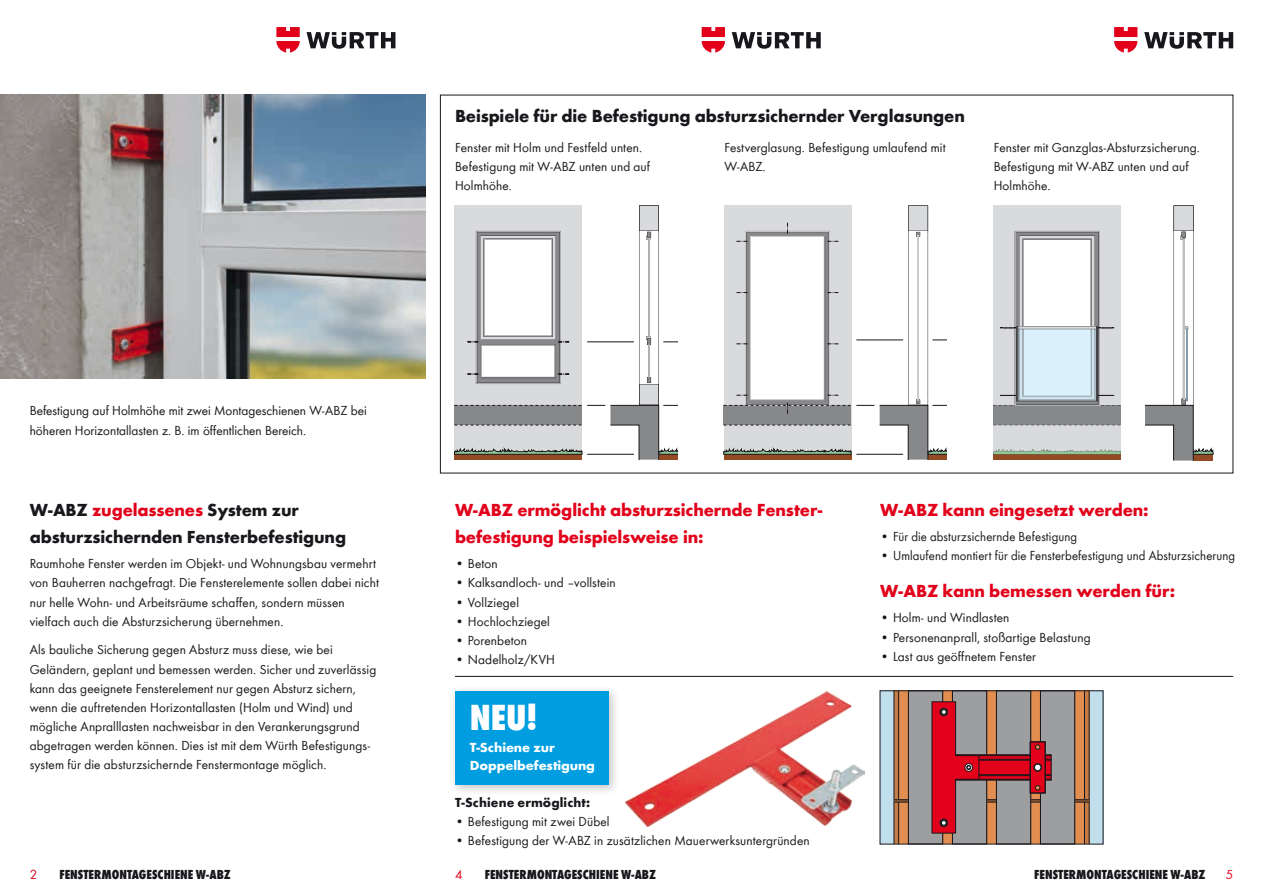
<style>
.page{position:relative;width:1263px;height:893px;background:#fff}
.page>*{position:absolute;margin:0;border:0;box-sizing:border-box;transform-origin:0 0}
.t1{font:37.5px "Wuerth Extra Bold Cond Caps";color:#fff}
.t2{font:700 18px/27px "Wuerth";letter-spacing:-.01em;color:#e2001a}
.t3{font:700 18px/27px "Wuerth";letter-spacing:-.01em;color:#1a171c}
.t4{font:13.5px/19.2px "Wuerth";letter-spacing:.01em;color:#1a171c}
.t5{font:800 condensed 13.5px "Wuerth";color:#1a171c}
.t6{font:700 13.5px/18px "Wuerth";letter-spacing:-.01em;color:#fff;scale:1.05 1}
.t7{font:700 13.5px "Wuerth";letter-spacing:.01em;color:#1a171c}
.t8{font:13.5px "Wuerth";color:#e2001a}
.s1{color:#e2001a}
</style>
<div class="page">
<svg style="left:306px;top:32px;width:89px;height:17px"></svg>
<svg style="left:276px;top:27px;width:24px;height:26px"></svg>
<svg style="left:732px;top:32px;width:89px;height:17px"></svg>
<svg style="left:702px;top:27px;width:23px;height:26px"></svg>
<svg style="left:1144px;top:32px;width:89px;height:17px"></svg>
<svg style="left:1114px;top:27px;width:23px;height:26px"></svg>
<img style="left:0;top:95px;width:425px;height:284px">
<svg style="left:454px;top:205px;width:223px;height:255px"></svg>
<svg style="left:723px;top:205px;width:224px;height:255px"></svg>
<div style="left:993px;top:205px;width:127px;height:255px;background:#d9dadb"></div>
<div style="left:993px;top:405px;width:127px;height:20px;background:#87888a"></div>
<div style="left:993px;top:454px;width:127px;height:6px;background:#944b24"></div>
<svg style="left:993px;top:449px;width:127px;height:5px"></svg>
<svg style="left:993px;top:425px;width:127px;height:1px"></svg>
<svg style="left:993px;top:231px;width:127px;height:175px"></svg>
<svg style="left:1145px;top:205px;width:68px;height:256px"></svg>
<div style="left:449px;top:685px;width:171px;height:112px;background:#1a171c;opacity:.25"></div>
<div style="left:455px;top:691px;width:153px;height:93px;background:#009ee0"></div>
<div style="left:880px;top:691px;width:223px;height:153px;background:#c1deec"></div>
<div style="left:894px;top:691px;width:195px;height:153px;background:linear-gradient(to bottom,#e18e50,#e18e50)"></div>
<div style="left:894px;top:691px;width:5px;height:153px;background:#c57d47"></div>
<hr style="left:898px;top:691px;width:1px;height:153px;background:#1a171c">
<hr style="left:894px;top:691px;width:1px;height:153px;background:#1a171c">
<div style="left:1084px;top:691px;width:5px;height:153px;background:#c57d47"></div>
<hr style="left:1089px;top:691px;width:1px;height:153px;background:#1a171c">
<hr style="left:1084px;top:691px;width:1px;height:153px;background:#1a171c">
<hr style="left:894px;top:800px;width:195px;height:2px;background:#9f653a">
<hr style="left:894px;top:802px;width:195px;height:1px;background:#1a171c">
<hr style="left:894px;top:799px;width:195px;height:1px;background:#1a171c">
<div style="left:1040px;top:691px;width:35px;height:153px;background:#9d9ea0"></div>
<div style="left:1040px;top:691px;width:35px;height:153px;border:1px solid #1a171c"></div>
<div style="left:996px;top:691px;width:35px;height:153px;background:#9d9ea0"></div>
<div style="left:952px;top:691px;width:35px;height:153px;background:#9d9ea0"></div>
<div style="left:908px;top:691px;width:35px;height:153px;background:#9d9ea0"></div>
<div style="left:908px;top:691px;width:35px;height:153px;border:1px solid #1a171c"></div>
<svg style="left:931px;top:701px;width:121px;height:133px"></svg>
<div style="left:880px;top:690px;width:223px;height:154px;border:1px solid #1a171c"></div>
<hr style="left:455px;top:676px;width:778px;height:1px;background:#1a171c">
<img style="left:625px;top:691px;width:239px;height:135px">
<h2 class="t3" style="left:455px;top:101px;width:511px">Beispiele für die Befestigung absturzsichernder Verglasungen</h2>
<p class="t4" style="left:455px;top:137px;width:197px">Fenster mit Holm und Festfeld unten.<br>Befestigung mit W-ABZ unten und auf<br>Holmhöhe.</p>
<p class="t4" style="left:724px;top:137px;width:223px">Festverglasung. Befestigung umlaufend mit<br>W-ABZ.</p>
<p class="t4" style="left:994px;top:137px;width:208px">Fenster mit Ganzglas-Absturzsicherung.<br>Befestigung mit W-ABZ unten und auf<br>Holmhöhe.</p>
<p class="t4" style="left:30px;top:401px;width:338px">Befestigung auf Holmhöhe mit zwei Montageschienen W-ABZ bei höheren Horizontallasten z. B. im öffentlichen Bereich.</p>
<h2 class="t3" style="left:30px;top:495px;width:318px">W-ABZ <span class="s1">zugelassenes</span> System zur absturzsichernden Fensterbefestigung</h2>
<p class="t4" style="left:30px;top:553px;width:351px">Raumhohe Fenster werden im Objekt- und Wohnungsbau vermehrt von Bauherren nachgefragt. Die Fensterelemente sollen dabei nicht nur helle Wohn- und Arbeitsräume schaffen, sondern müssen vielfach auch die Absturzsicherung übernehmen.</p>
<p class="t4" style="left:30px;top:640px;width:348px">Als bauliche Sicherung gegen Absturz muss diese, wie bei Geländern, geplant und bemessen werden. Sicher und zuverlässig kann das geeignete Fensterelement nur gegen Absturz sichern, wenn die auftretenden Horizontallasten (Holm und Wind) und mögliche Anpralllasten nachweisbar in den Verankerungsgrund abgetragen werden können. Dies ist mit dem Würth Befestigungs&shy;system für die absturzsichernde Fenstermontage möglich.</p>
<h2 class="t2" style="left:455px;top:495px;width:369px">W-ABZ ermöglicht absturzsichernde Fenster&shy;befestigung beispielsweise in:</h2>
<p class="t4" style="left:455px;top:553px;width:44px">• Beton</p>
<p class="t4" style="left:455px;top:573px;width:162px">• Kalksandloch- und –vollstein</p>
<p class="t4" style="left:455px;top:592px;width:66px">• Vollziegel</p>
<p class="t4" style="left:455px;top:611px;width:96px">• Hochlochziegel</p>
<p class="t4" style="left:455px;top:630px;width:73px">• Porenbeton</p>
<p class="t4" style="left:455px;top:649px;width:101px">• Nadelholz/KVH</p>
<h1 class="t1" style="left:470px;top:691px;width:70px">NEU!</h1>
<p class="t6" style="left:470px;top:737px;width:121px">T-Schiene zur<br>Doppelbefestigung</p>
<p class="t7" style="left:455px;top:792px;width:137px">T-Schiene ermöglicht:</p>
<p class="t4" style="left:455px;top:811px;width:156px">• Befestigung mit zwei Dübel</p>
<p class="t4" style="left:455px;top:830px;width:356px">• Befestigung der W-ABZ in zusätzlichen Mauerwerksuntergründen</p>
<h2 class="t2" style="left:880px;top:495px;width:270px">W-ABZ kann eingesetzt werden:</h2>
<p class="t4" style="left:880px;top:526px;width:198px">• Für die absturzsichernde Befestigung</p>
<p class="t4" style="left:880px;top:546px;width:356px">• Umlaufend montiert für die Fensterbefestigung und Absturzsicherung</p>
<h2 class="t2" style="left:880px;top:576px;width:297px">W-ABZ kann bemessen werden für:</h2>
<p class="t4" style="left:880px;top:608px;width:131px">• Holm- und Windlasten</p>
<p class="t4" style="left:880px;top:627px;width:212px">• Personenanprall, stoßartige Belastung</p>
<p class="t4" style="left:880px;top:646px;width:157px">• Last aus geöffnetem Fenster</p>
<p class="t8" style="left:30px;top:865px;width:9px">2</p>
<p class="t5" style="left:60px;top:865px;width:165px">FENSTERMONTAGESCHIENE W-ABZ</p>
<p class="t8" style="left:455px;top:865px;width:9px">4</p>
<p class="t5" style="left:485px;top:865px;width:165px">FENSTERMONTAGESCHIENE W-ABZ</p>
<p class="t5" style="left:1034px;top:865px;width:165px">FENSTERMONTAGESCHIENE W-ABZ</p>
<p class="t8" style="left:1226px;top:865px;width:9px">5</p>
</div>
